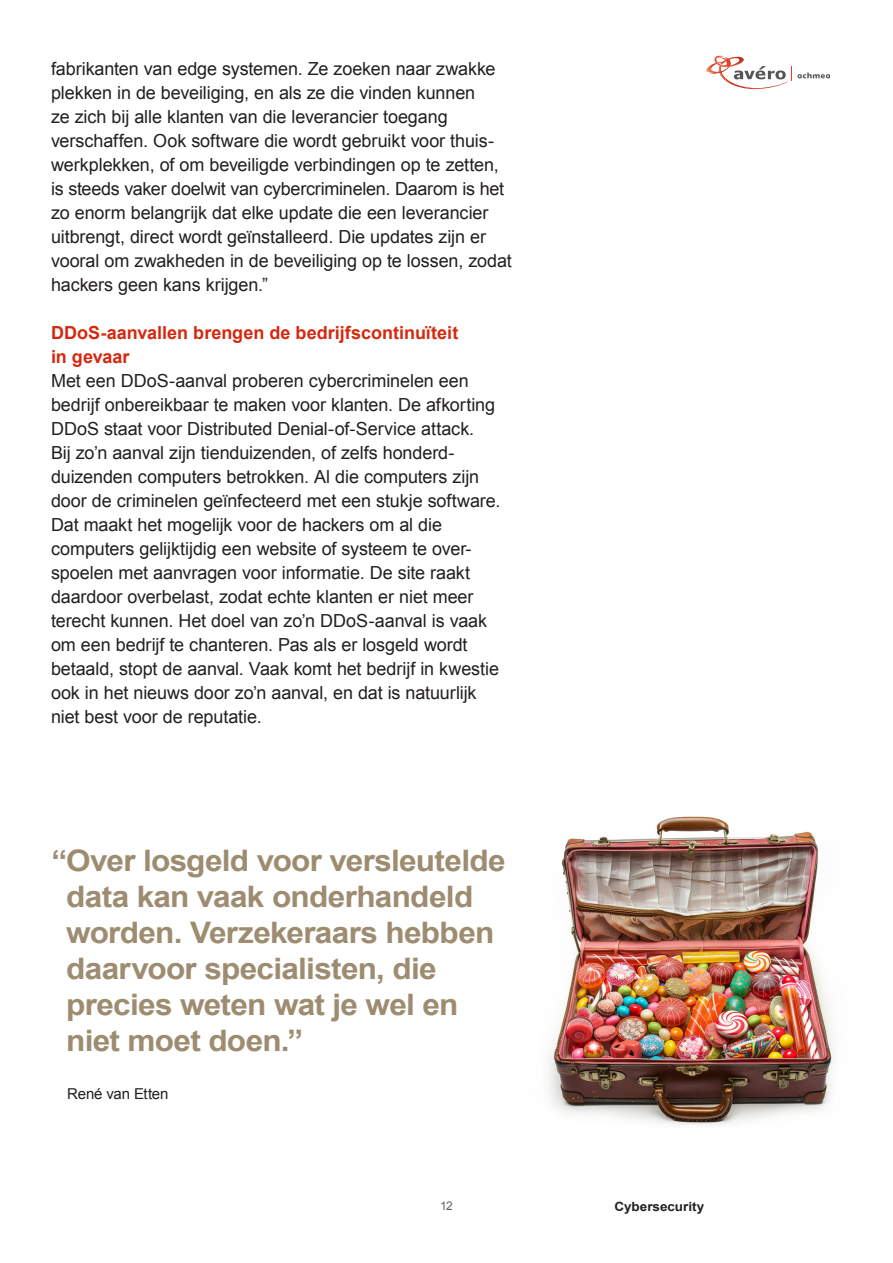
<style>
.page{position:relative;width:893px;height:1263px;background:#fff}
.page>*{position:absolute;margin:0;border:0;box-sizing:border-box;transform-origin:0 0}
.A-Quote{font:700 29.55px/36px "Arial";letter-spacing:-.02em;color:#9d8c70;scale:1.06 1}
.A-Brood{font:18px/24px "Arial";letter-spacing:-.005em;color:#231f20}
.A-Tussenkop{font:700 18px/24px "Arial";color:#d4290f}
.A-Quote-2{font:15px "Arial";letter-spacing:-.01em;color:#231f20}
.t1{font:700 12.75px "Arial";color:#231f20;scale:1.06 1}
.t2{font:12px "Arial";color:#636366}
</style>
<div class="page">
<svg style="left:706px;top:55px;width:124px;height:34px"></svg>
<img style="left:548px;top:816px;width:287px;height:309px">
<p class="A-Brood" style="left:51px;top:57px;width:462px">fabrikanten van edge systemen. Ze zoeken naar zwakke plekken in de beveiliging, en als ze die vinden kunnen<br>ze zich bij alle klanten van die leverancier toegang verschaffen. Ook software die wordt gebruikt voor thuis&shy;werkplekken, of om beveiligde verbindingen op te zetten, is steeds vaker doelwit van cybercriminelen. Daarom is het zo enorm belangrijk dat elke update die een leverancier uitbrengt, direct wordt geïnstalleerd. Die updates zijn er vooral om zwakheden in de beveiliging op te lossen, zodat hackers geen kans krijgen.”</p>
<p class="A-Tussenkop" style="left:51px;top:321px;width:409px">DDoS-aanvallen brengen de bedrijfscontinuïteit in gevaar</p>
<p class="A-Brood" style="left:51px;top:369px;width:451px">Met een DDoS-aanval proberen cybercriminelen een bedrijf onbereikbaar te maken voor klanten. De afkorting DDoS staat voor Distributed Denial-of-Service attack.<br>Bij zo’n aanval zijn tienduizenden, of zelfs honderd&shy;duizenden computers betrokken. Al die computers zijn door de criminelen geïnfecteerd met een stukje software.<br>Dat maakt het mogelijk voor de hackers om al die computers gelijktijdig een website of systeem te over&shy;spoelen met aanvragen voor informatie. De site raakt daardoor overbelast, zodat echte klanten er niet meer terecht kunnen. Het doel van zo’n DDoS-aanval is vaak om een bedrijf te chanteren. Pas als er losgeld wordt betaald, stopt de aanval. Vaak komt het bedrijf in kwestie ook in het nieuws door zo’n aanval, en dat is natuurlijk niet best voor de reputatie.</p>
<p class="A-Quote" style="left:66px;top:843px;width:416px;text-indent:-15px">“Over losgeld voor versleutelde data kan vaak onderhandeld worden. Verzekeraars hebben daarvoor specialisten, die precies weten wat je wel en niet moet doen.”</p>
<p class="A-Quote-2" style="left:67px;top:1083px;width:103px">René van Etten</p>
<p class="t2" style="left:440px;top:1198px;width:14px">12</p>
<p class="t1" style="left:614px;top:1198px;width:86px">Cybersecurity</p>
</div>
